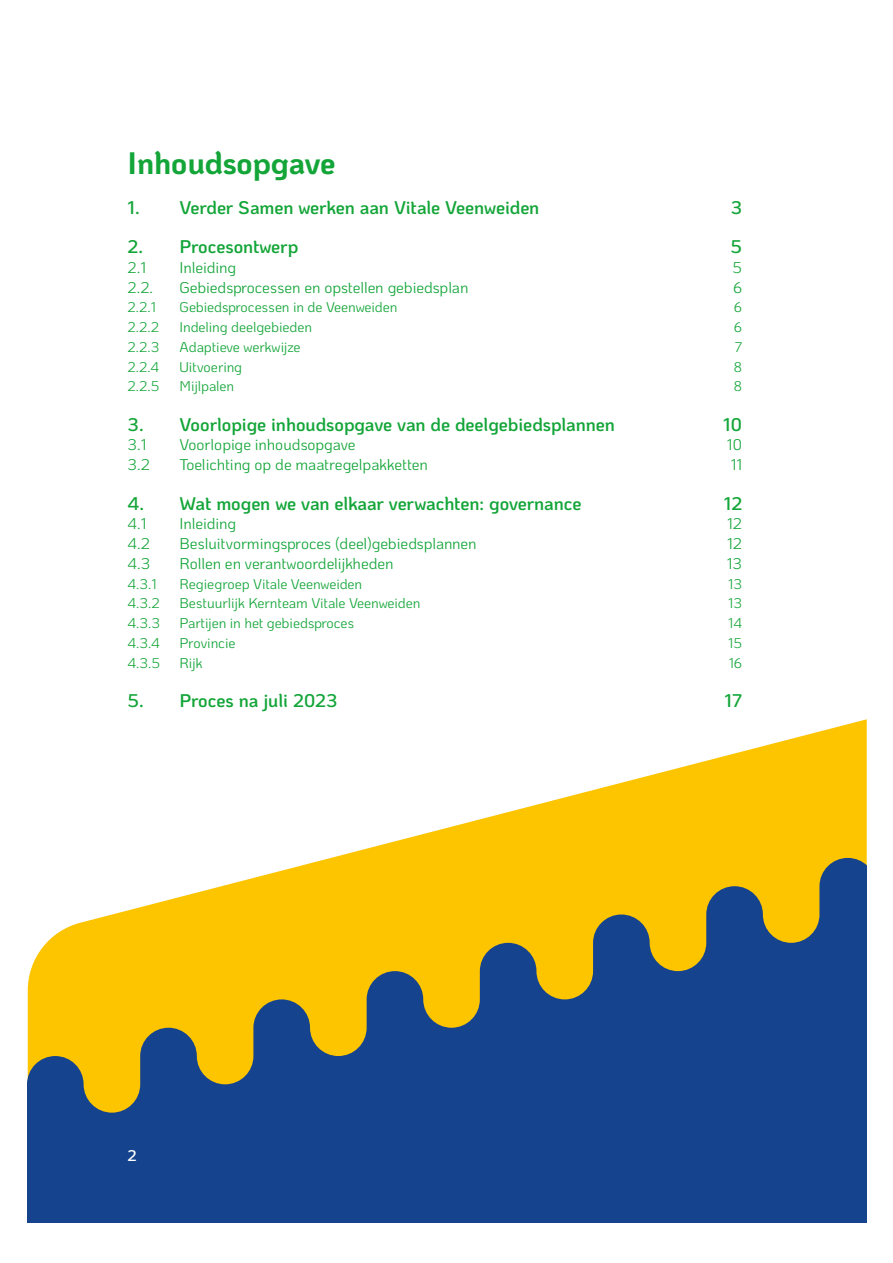
<style>
.page{position:relative;width:893px;height:1263px;background:#fff}
.page>*{position:absolute;margin:0;border:0;box-sizing:border-box;transform-origin:0 0}
.t1{font:700 31.05px "Ko Ho";letter-spacing:-.025em;color:#13a538}
.t2{font:600 18.3px "Ko Ho";letter-spacing:-.025em;color:#13a538}
.t3{font:15.45px "Ko Ho";letter-spacing:-.01em;color:#13a538}
.t4{font:600 15.45px "Ko Ho";color:#fff}
.t5{font:14.1px "Ko Ho";letter-spacing:-.01em;color:#13a538}
</style>
<div class="page">
<svg style="left:443px;top:719px;width:424px;height:110px"></svg>
<svg style="left:28px;top:829px;width:839px;height:394px;background:#747c65"></svg>
<h1 class="t1" style="left:128px;top:151px;width:210px">Inhoudsopgave</h1>
<p class="t2" style="left:128px;top:199px;width:413px">1. Verder Samen werken aan Vitale Veenweiden</p>
<p class="t2" style="left:731px;top:199px;width:13px">3</p>
<p class="t2" style="left:128px;top:238px;width:172px">2. Procesontwerp</p>
<p class="t2" style="left:730px;top:238px;width:13px">5</p>
<p class="t3" style="left:128px;top:260px;width:20px">2.1</p>
<p class="t3" style="left:180px;top:260px;width:58px">Inleiding</p>
<p class="t3" style="left:732px;top:260px;width:11px">5</p>
<p class="t3" style="left:128px;top:280px;width:27px">2.2.</p>
<p class="t3" style="left:180px;top:280px;width:290px">Gebiedsprocessen en opstellen gebiedsplan</p>
<p class="t3" style="left:733px;top:280px;width:11px">6</p>
<p class="t5" style="left:128px;top:301px;width:30px">2.2.1</p>
<p class="t5" style="left:180px;top:301px;width:219px">Gebiedsprocessen in de Veenweiden</p>
<p class="t5" style="left:734px;top:301px;width:10px">6</p>
<p class="t5" style="left:128px;top:321px;width:33px">2.2.2</p>
<p class="t5" style="left:180px;top:321px;width:134px">Indeling deelgebieden</p>
<p class="t5" style="left:734px;top:321px;width:10px">6</p>
<p class="t5" style="left:128px;top:340px;width:33px">2.2.3</p>
<p class="t5" style="left:180px;top:340px;width:123px">Adaptieve werkwijze</p>
<p class="t5" style="left:734px;top:340px;width:10px">7</p>
<p class="t5" style="left:128px;top:360px;width:33px">2.2.4</p>
<p class="t5" style="left:180px;top:360px;width:64px">Uitvoering</p>
<p class="t5" style="left:734px;top:360px;width:10px">8</p>
<p class="t5" style="left:128px;top:380px;width:33px">2.2.5</p>
<p class="t5" style="left:180px;top:380px;width:56px">Mijlpalen</p>
<p class="t5" style="left:734px;top:380px;width:10px">8</p>
<p class="t2" style="left:128px;top:416px;width:489px">3. Voorlopige inhoudsopgave van de deelgebiedsplannen</p>
<p class="t2" style="left:723px;top:416px;width:20px">10</p>
<p class="t3" style="left:128px;top:438px;width:20px">3.1</p>
<p class="t3" style="left:180px;top:438px;width:178px">Voorlopige inhoudsopgave</p>
<p class="t3" style="left:727px;top:438px;width:19px">10</p>
<p class="t3" style="left:128px;top:458px;width:24px">3.2</p>
<p class="t3" style="left:180px;top:458px;width:250px">Toelichting op de maatregelpakketten</p>
<p class="t3" style="left:731px;top:458px;width:13px">11</p>
<p class="t2" style="left:128px;top:495px;width:456px">4. Wat mogen we van elkaar verwachten: governance</p>
<p class="t2" style="left:724px;top:495px;width:20px">12</p>
<p class="t3" style="left:128px;top:517px;width:20px">4.1</p>
<p class="t3" style="left:180px;top:517px;width:58px">Inleiding</p>
<p class="t3" style="left:727px;top:517px;width:16px">12</p>
<p class="t3" style="left:128px;top:537px;width:24px">4.2</p>
<p class="t3" style="left:180px;top:537px;width:298px">Besluitvormingsproces (deel)gebiedsplannen</p>
<p class="t3" style="left:727px;top:537px;width:16px">12</p>
<p class="t3" style="left:128px;top:556px;width:24px">4.3</p>
<p class="t3" style="left:180px;top:556px;width:215px">Rollen en verantwoordelijkheden</p>
<p class="t3" style="left:727px;top:556px;width:17px">13</p>
<p class="t5" style="left:128px;top:577px;width:31px">4.3.1</p>
<p class="t5" style="left:180px;top:577px;width:184px">Regiegroep Vitale Veenweiden</p>
<p class="t5" style="left:728px;top:577px;width:15px">13</p>
<p class="t5" style="left:128px;top:597px;width:34px">4.3.2</p>
<p class="t5" style="left:180px;top:597px;width:242px">Bestuurlijk Kernteam Vitale Veenweiden</p>
<p class="t5" style="left:728px;top:597px;width:15px">13</p>
<p class="t5" style="left:128px;top:617px;width:34px">4.3.3</p>
<p class="t5" style="left:180px;top:617px;width:176px">Partijen in het gebiedsproces</p>
<p class="t5" style="left:728px;top:617px;width:16px">14</p>
<p class="t5" style="left:128px;top:636px;width:34px">4.3.4</p>
<p class="t5" style="left:180px;top:636px;width:58px">Provincie</p>
<p class="t5" style="left:728px;top:636px;width:15px">15</p>
<p class="t5" style="left:128px;top:656px;width:34px">4.3.5</p>
<p class="t5" style="left:180px;top:656px;width:25px">Rijk</p>
<p class="t5" style="left:729px;top:656px;width:15px">16</p>
<p class="t2" style="left:128px;top:692px;width:211px">5. Proces na juli 2023</p>
<p class="t2" style="left:724px;top:692px;width:23px">17</p>
<p class="t4" style="left:128px;top:1148px;width:11px">2</p>
</div>
